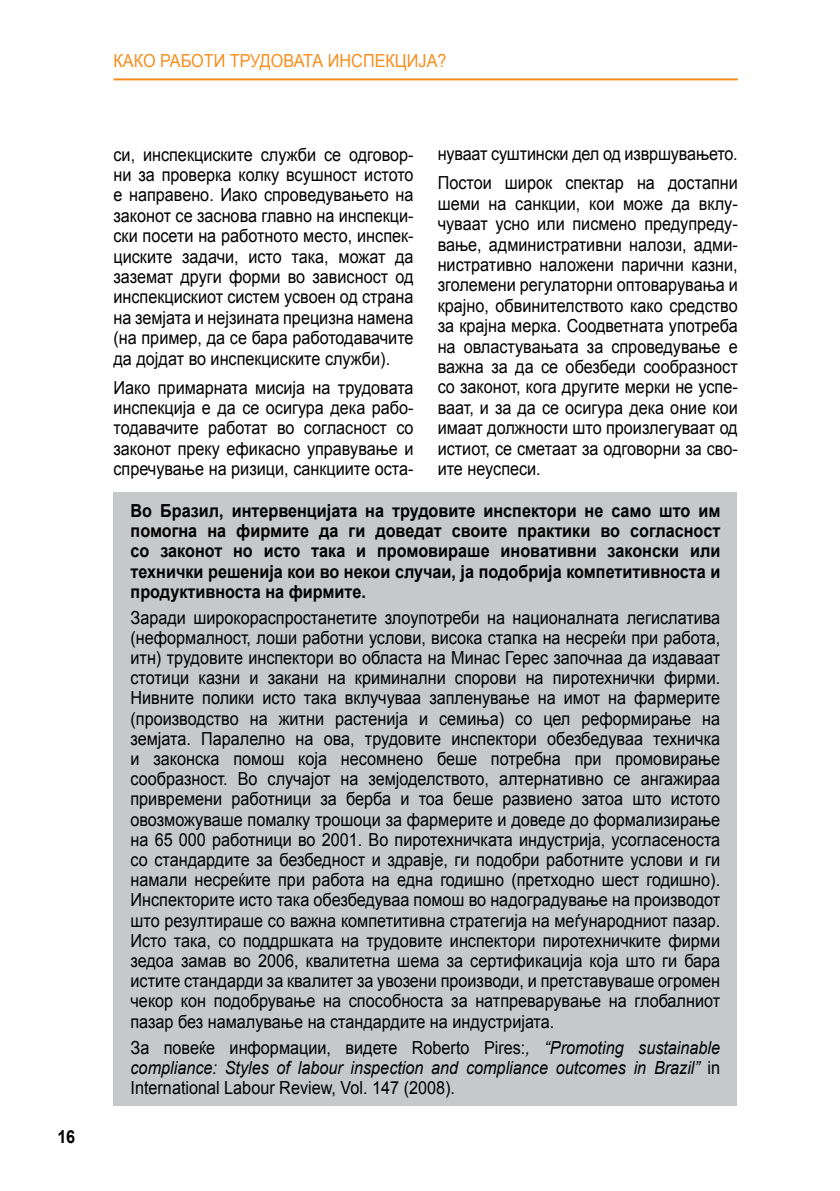
<style>
.page{position:relative;width:840px;height:1191px;background:#fff}
.page>*{position:absolute;margin:0;border:0;box-sizing:border-box;transform-origin:0 0}
.t1{font:18px/20.4px "Arial";color:#000;text-align:justify;scale:.9 1}
.t2{font:700 18px/20.2px "Arial";color:#000;text-align:justify;scale:.9 1}
.t3{font:italic 18px/20.2px "Arial";color:#000;text-align:justify;scale:.9 1}
.t4{font:18px "Arial";color:#f78e1e;scale:.9 1}
.s1{font-style:normal}
</style>
<div class="page">
<hr style="left:113px;top:78px;width:624px;height:2px;background:#f78e1e">
<div style="left:113px;top:492px;width:624px;height:614px;background:#c7c8ca"></div>
<p class="t2" style="left:58px;top:1127px;width:21px">16</p>
<p class="t4" style="left:113px;top:49px;width:24px">Како</p>
<p class="t4" style="left:160px;top:49px;width:13px">работи</p>
<p class="t4" style="left:230px;top:49px;width:13px">трудовата</p>
<p class="t4" style="left:328px;top:49px;width:14px">инспекција</p>
<p class="t4" style="left:437px;top:49px;width:12px">?</p>
<p class="t1" style="left:113px;top:144px;width:335px">си, инспекциските служби се одговор&shy;ни за проверка колку всушност истото е направено. Иако спроведувањето на законот се заснова главно на инспекци&shy;ски посети на работното место, инспек&shy;циските задачи, исто така, можат да заземат други форми во зависност од инспекцискиот систем усвоен од страна на земјата и нејзината прецизна намена (на пример, да се бара работодавачите да дојдат во инспекциските служби).</p>
<p class="t1" style="left:113px;top:377px;width:335px">Иако примарната мисија на трудовата инспекција е да се осигура дека рабо&shy;тодавачите работат во согласност со законот преку ефикасно управување и спречување на ризици, санкциите оста-</p>
<p class="t1" style="left:437px;top:140px;width:335px;line-height:29px">нуваат суштински дел од извршувањето.<br>Постои широк спектар на достапни</p>
<p class="t1" style="left:437px;top:193px;width:335px">шеми на санкции, кои може да вклу&shy;чуваат усно или писмено предупреду&shy;вање, административни налози, адми&shy;нистративно наложени парични казни, зголемени регулаторни оптоварувања и крајно, обвинителството како средство за крајна мерка. Соодветната употреба на овластувањата за спроведување е важна за да се обезбеди сообразност со законот, кога другите мерки не успе&shy;ваат, и за да се осигура дека оние кои имаат должности што произлегуваат од истиот, се сметаат за одговорни за сво&shy;ите неуспеси.</p>
<p class="t2" style="left:130px;top:501px;width:656px">Во Бразил, интервенцијата на трудовите инспектори не само што им помогна на фирмите да ги доведат своите практики во согласност со законот но исто така и промовираше иновативни законски или технички решенија кои во некои случаи, ја подобрија компетитивноста и продуктивноста на фирмите.</p>
<p class="t1" style="left:130px;top:607px;width:656px">Заради широкораспростанетите злоупотреби на националната легислатива (неформалност, лоши работни услови, висока стапка на несреќи при работа, итн) трудовите инспектори во областа на Минас Герес започнаа да издаваат стотици казни и закани на криминални спорови на пиротехнички фирми.<br>Нивните полики исто така вклучуваа запленување на имот на фармерите (производство на житни растенија и семиња) со цел реформирање на земјата. Паралелно на ова, трудовите инспектори обезбедуваа техничка и законска помош која несомнено беше потребна при промовирање сообразност. Во случајот на земјоделството, алтернативно се ангажираа привремени работници за берба и тоа беше развиено затоа што истото овозможуваше помалку трошоци за фармерите и доведе до формализирање на 65 000 работници во 2001. Во пиротехничката индустрија, усогласеноста со стандардите за безбедност и здравје, ги подобри работните услови и ги намали несреќите при работа на една годишно (претходно шест годишно).<br>Инспекторите исто така обезбедуваа помош во надоградување на производот што резултираше со важна компетитивна стратегија на меѓународниот пазар.<br>Исто така, со поддршката на трудовите инспектори пиротехничките фирми зедоа замав во 2006, квалитетна шема за сертификација која што ги бара истите стандарди за квалитет за увозени производи, и претставуваше огромен чекор кон подобрување на способноста за натпреварување на глобалниот пазар без намалување на стандардите на индустријата.</p>
<p class="t3" style="left:130px;top:1037px;width:656px"><span class="s1">За повеќе информации, видете Roberto Pires:</span>, “Promoting sustainable compliance: Styles of labour inspection and compliance outcomes in Brazil” <span class="s1">in International Labour Review, Vol. 147 (2008).</span></p>
</div>
